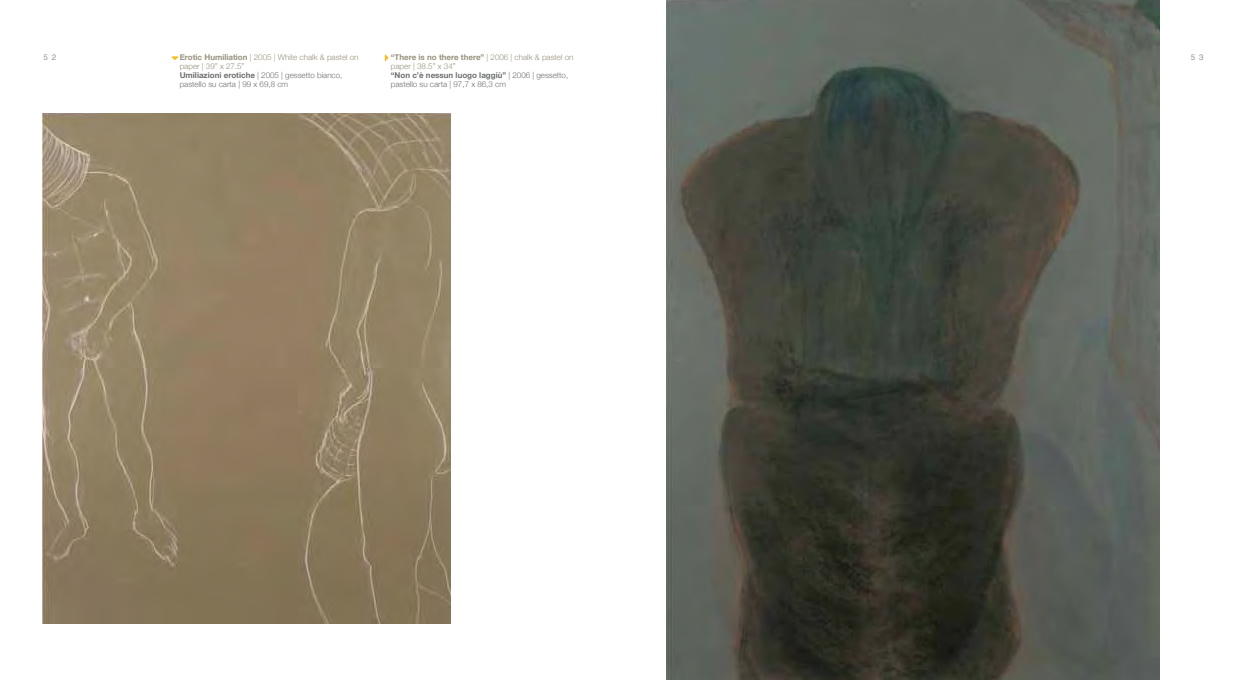
<style>
.page{position:relative;width:1247px;height:680px;background:#fff}
.page>*{position:absolute;margin:0;border:0;box-sizing:border-box;transform-origin:0 0}
.t1{font:300 8px/9px "Helvetica Neue";color:#6c6e70}
.t2{font:700 8px "Helvetica Neue";color:#97927c}
.t3{font:8px "Helvetica";color:#939598}
.s1{font-weight:700;color:#97927c}
.s2{color:#97927c}
.s3{font-weight:700}
.s4{font-weight:300}
</style>
<div class="page">
<img style="left:43px;top:113px;width:407px;height:511px">
<img style="left:666px;top:0;width:494px;height:680px">
<p class="t3" style="left:44px;top:54px;width:14px">5 2</p>
<p class="t1" style="left:180px;top:53px;width:180px"><span class="s1">Erotic Humiliation</span> <span class="s2">| 2005 | White chalk &amp; pastel on paper | 39” x 27.5”<br></span><span class="s3">Umiliazioni erotiche</span> | 2005 | gessetto bianco, pastello su carta | 99 x 69,8 cm</p>
<p class="t2" style="left:391px;top:53px;width:184px">“There is no there there” <span class="s4">| 2006 | chalk &amp; pastel on</span></p>
<p class="t3" style="left:1191px;top:54px;width:14px">5 3</p>
<p class="t1" style="left:391px;top:62px;width:179px"><span class="s2">paper | 38.5” x 34”<br></span><span class="s3">“Non c’è nessun luogo laggiù”</span> | 2006 | gessetto, pastello su carta | 97,7 x 86,3 cm</p>
</div>
